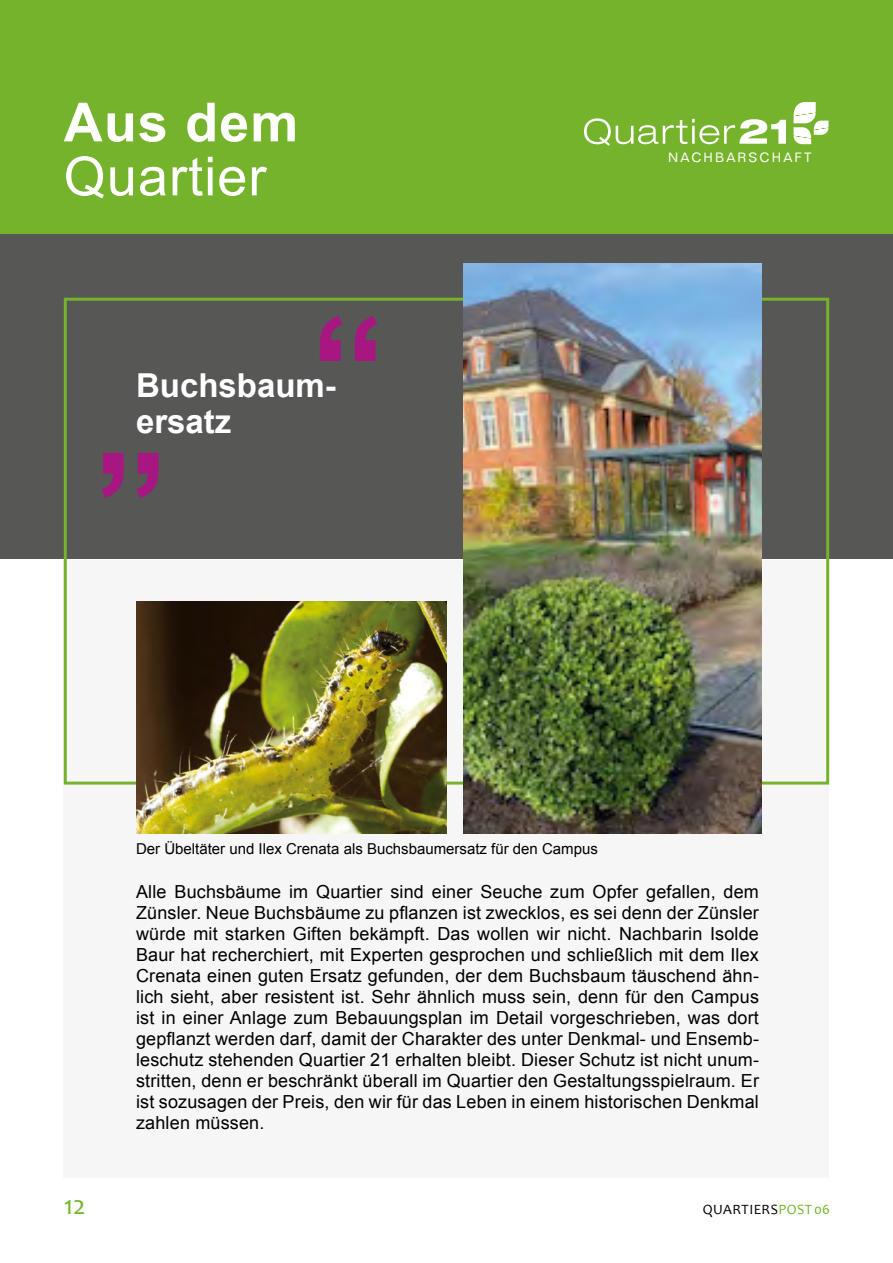
<style>
.page{position:relative;width:893px;height:1263px;background:#fff}
.page>*{position:absolute;margin:0;border:0;box-sizing:border-box;transform-origin:0 0}
.t1{font:700 151.2px "Arial";color:#a71681}
.t2{font:54px "Arial";letter-spacing:.02em;color:#fff}
.t3{font:700 54px "Arial";letter-spacing:.02em;color:#fff}
.t4{font:700 33px "Arial";color:#fff}
.t5{font:27px "Candara";color:#74b32b}
.t6{font:18px/21px "Arial";letter-spacing:.01em;color:#000;text-align:justify}
.t7{font:15px "Arial";color:#000}
.t8{font:14.25px "Candara";letter-spacing:.03em;color:#000}
.t9{font:13.2px "Folio BT";letter-spacing:.16em;color:#fff}
.s1{color:#74b32b}
</style>
<div class="page">
<div style="left:0;top:232px;width:893px;height:327px;background:#575756"></div>
<div style="left:64px;top:560px;width:765px;height:618px;background:#f6f6f6"></div>
<img style="left:463px;top:264px;width:298px;height:569px">
<img style="left:136px;top:602px;width:310px;height:231px">
<div style="left:0;top:0;width:893px;height:234px;background:#74b32b"></div>
<svg style="left:793px;top:102px;width:36px;height:42px"></svg>
<svg style="left:584px;top:118px;width:202px;height:28px"></svg>
<p class="t3" style="left:64px;top:87px;width:236px">Aus dem</p>
<p class="t2" style="left:64px;top:141px;width:204px">Quartier</p>
<p class="t9" style="left:668px;top:149px;width:145px">NACHBARSCHAFT</p>
<p class="t1" style="left:385px;top:493px;width:77px;rotate:-180deg">„</p>
<p class="t4" style="left:136px;top:364px;width:201px">Buchsbaum-</p>
<p class="t4" style="left:136px;top:400px;width:97px">ersatz</p>
<p class="t1" style="left:94px;top:321px;width:77px">„</p>
<p class="t7" style="left:136px;top:839px;width:463px">Der Übeltäter und Ilex Crenata als Buchsbaumersatz für den Campus</p>
<p class="t6" style="left:136px;top:881px;width:624px">Alle Buchsbäume im Quartier sind einer Seuche zum Opfer gefallen, dem Zünsler. Neue Buchsbäume zu pflanzen ist zwecklos, es sei denn der Zünsler würde mit starken Giften bekämpft. Das wollen wir nicht. Nachbarin Isolde Baur hat recherchiert, mit Experten gesprochen und schließlich mit dem Ilex Crenata einen guten Ersatz gefunden, der dem Buchsbaum täuschend ähn&shy;lich sieht, aber resistent ist. Sehr ähnlich muss sein, denn für den Campus ist in einer Anlage zum Bebauungsplan im Detail vorgeschrieben, was dort gepflanzt werden darf, damit der Charakter des unter Denkmal- und Ensemb&shy;leschutz stehenden Quartier 21 erhalten bleibt. Dieser Schutz ist nicht unum&shy;stritten, denn er beschränkt überall im Quartier den Gestaltungsspielraum. Er ist sozusagen der Preis, den wir für das Leben in einem historischen Denkmal zahlen müssen.</p>
<h3 class="t5" style="left:64px;top:1188px;width:23px">12</h3>
<p class="t8" style="left:703px;top:1200px;width:128px">QUARTIERS<span class="s1">POST 06</span></p>
</div>
